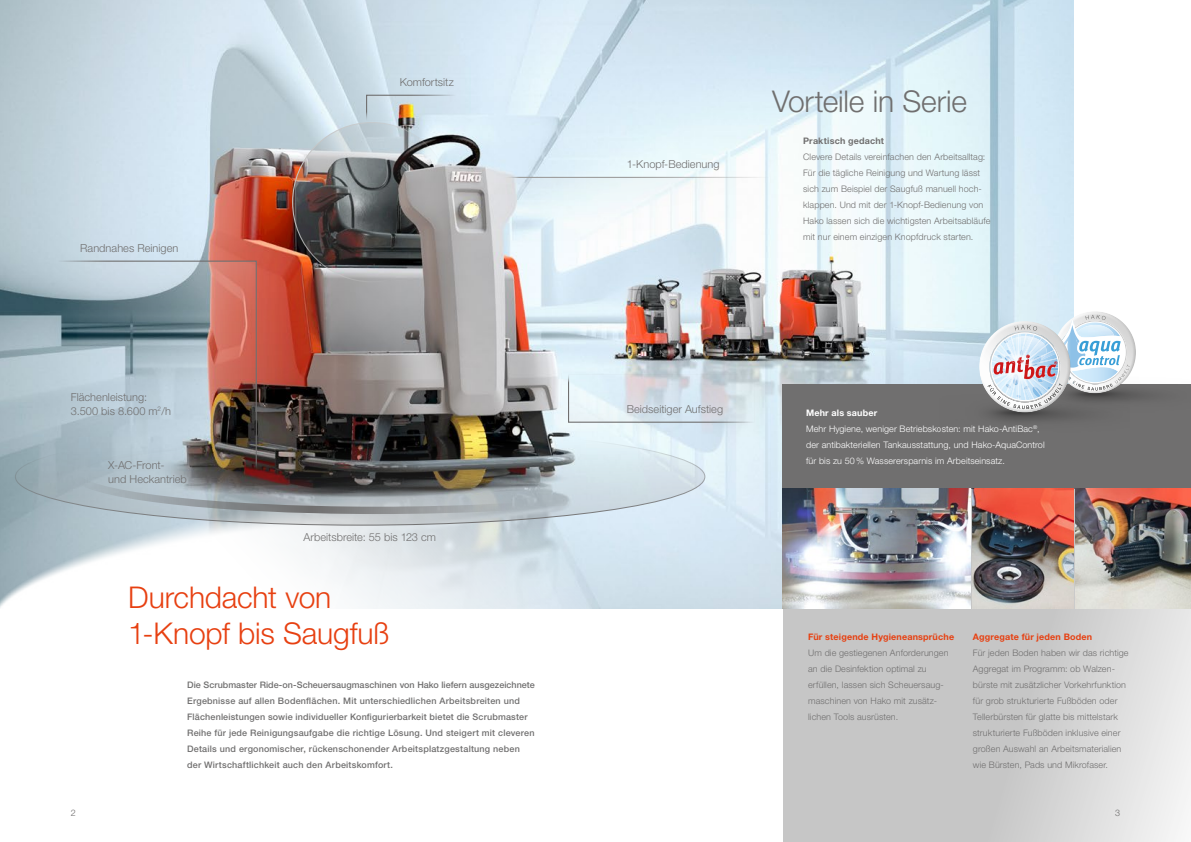
<style>
.page{position:relative;width:1191px;height:842px;background:#fff}
.page>*{position:absolute;margin:0;border:0;box-sizing:border-box;transform-origin:0 0}
.t1{font:300 30px/36px "Helvetica Neue LT Std";letter-spacing:-.005em;color:#e74011}
.t2{font:300 30px "Helvetica Neue LT Std";letter-spacing:-.005em;color:#706f6f}
.t3{font:300 11px/14px "Helvetica Neue LT Std";color:#706f6f}
.t4{font:300 9px/16px "Helvetica Neue LT Std";letter-spacing:.01em;color:#706f6f}
.t5{font:500 9px/16px "Helvetica Neue LT Std";letter-spacing:.02em;color:#706f6f}
.t6{font:300 9px/16px "Helvetica Neue LT Std";letter-spacing:.01em;color:#fff}
.t7{font:700 9px "Helvetica Neue LT Std";letter-spacing:.02em;color:#e74011}
.t8{font:700 9px "Helvetica Neue LT Std";letter-spacing:.02em;color:#706f6f}
.s1{font-weight:700}
</style>
<div class="page">
<img style="left:0;top:0;width:1073px;height:608px">
<svg style="left:782px;top:488px;width:409px;height:354px;background:#cfcfcf"></svg>
<div style="left:782px;top:384px;width:409px;height:104px;background:#706f6f"></div>
<img style="left:0;top:411px;width:598px;height:198px">
<img style="left:782px;top:488px;width:189px;height:120px">
<img style="left:1075px;top:488px;width:116px;height:120px">
<img style="left:973px;top:488px;width:100px;height:120px">
<svg style="left:15px;top:428px;width:690px;height:97px;background:#8b9091"></svg>
<div style="left:71px;top:434px;width:613px;height:80px;border:7px solid #706f6f;border-radius:50%"></div>
<svg style="left:293px;top:123px;width:158px;height:159px;background:#767676"></svg>
<svg style="left:570px;top:376px;width:183px;height:45px;background:#d9e2ea"></svg>
<div style="left:568px;top:374px;width:187px;height:49px;border:1px solid #706f6f"></div>
<svg style="left:58px;top:263px;width:197px;height:207px;background:#a09fa4"></svg>
<div style="left:56px;top:261px;width:201px;height:211px;border:1px solid #706f6f"></div>
<div style="left:1049px;top:307px;width:82px;height:81px;background:#fff;opacity:.75"></div>
<div style="left:1053px;top:314px;width:86px;height:83px;background:#000;opacity:.3"></div>
<svg style="left:987px;top:315px;width:142px;height:94px"></svg>
<div style="left:974px;top:317px;width:91px;height:90px;background:#fff;opacity:.75"></div>
<div style="left:978px;top:324px;width:96px;height:93px;background:#000;opacity:.3"></div>
<svg style="left:368px;top:97px;width:96px;height:23px;background:#cfd7d7"></svg>
<div style="left:366px;top:95px;width:100px;height:27px;border:1px solid #706f6f"></div>
<svg style="left:505px;top:179px;width:282px;height:102px"></svg>
<div style="left:503px;top:177px;width:286px;height:106px;border:1px solid #9d9d9c"></div>
<p class="t3" style="left:80px;top:241px;width:100px">Randnahes Reinigen</p>
<p class="t3" style="left:71px;top:389px;width:102px">Flächenleistung:<br>3.500 bis 8.600 m<sup>2</sup>/h</p>
<p class="t3" style="left:108px;top:458px;width:80px">X-AC-Front-<br>und Heckantrieb</p>
<p class="t3" style="left:400px;top:75px;width:55px">Komfortsitz</p>
<p class="t3" style="left:303px;top:530px;width:134px">Arbeitsbreite: 55 bis 123 cm</p>
<h1 class="t1" style="left:128px;top:579px;width:263px">Durchdacht von<br>1-Knopf bis Saugfuß</h1>
<p class="t5" style="left:187px;top:677px;width:349px">Die Scrubmaster Ride-on-Scheuersaugmaschinen von Hako liefern ausgezeichnete Ergebnisse auf allen Bodenflächen. Mit unterschiedlichen Arbeitsbreiten und Flächenleistungen sowie individueller Konfigurierbarkeit bietet die Scrubmaster Reihe für jede Reinigungsaufgabe die richtige Lösung. Und steigert mit cleveren Details und ergonomischer, rückenschonender Arbeitsplatzgestaltung neben der Wirtschaftlichkeit auch den Arbeitskomfort.</p>
<p class="t3" style="left:626px;top:157px;width:94px">1-Knopf-Bedienung</p>
<h1 class="t2" style="left:772px;top:83px;width:197px">Vorteile in Serie</h1>
<p class="t8" style="left:803px;top:135px;width:82px">Praktisch gedacht</p>
<p class="t4" style="left:803px;top:149px;width:189px">Clevere Details vereinfachen den Arbeitsalltag:<br>Für die tägliche Reinigung und Wartung lässt sich zum Beispiel der Saugfuß manuell hoch&shy;klappen. Und mit der 1-Knopf-Bedienung von Hako lassen sich die wichtigsten Arbeitsabläufe mit nur einem einzigen Knopfdruck starten.</p>
<p class="t3" style="left:626px;top:402px;width:98px">Beidseitiger Aufstieg</p>
<p class="t6" style="left:806px;top:405px;width:240px"><span class="s1">Mehr als sauber<br></span>Mehr Hygiene, weniger Betriebskosten: mit Hako-AntiBac<sup>®</sup>, der antibakteriellen Tankausstattung, und Hako-AquaControl für bis zu 50% Wasserersparnis im Arbeitseinsatz.</p>
<p class="t7" style="left:808px;top:631px;width:147px">Für steigende Hygieneansprüche</p>
<p class="t4" style="left:808px;top:645px;width:142px">Um die gestiegenen Anforderungen an die Desinfektion optimal zu erfüllen, lassen sich Scheuersaug&shy;maschinen von Hako mit zusätz&shy;lichen Tools ausrüsten.</p>
<p class="t7" style="left:973px;top:631px;width:121px">Aggregate für jeden Boden</p>
<p class="t4" style="left:973px;top:645px;width:157px">Für jeden Boden haben wir das richtige Aggregat im Programm: ob Walzen&shy;bürste mit zusätzlicher Vorkehrfunktion für grob strukturierte Fußböden oder Tellerbürsten für glatte bis mittelstark strukturierte Fußböden inklusive einer großen Auswahl an Arbeitsmaterialien wie Bürsten, Pads und Mikrofaser.</p>
<p class="t4" style="left:71px;top:805px;width:7px">2</p>
<p class="t4" style="left:1115px;top:805px;width:7px">3</p>
</div>
